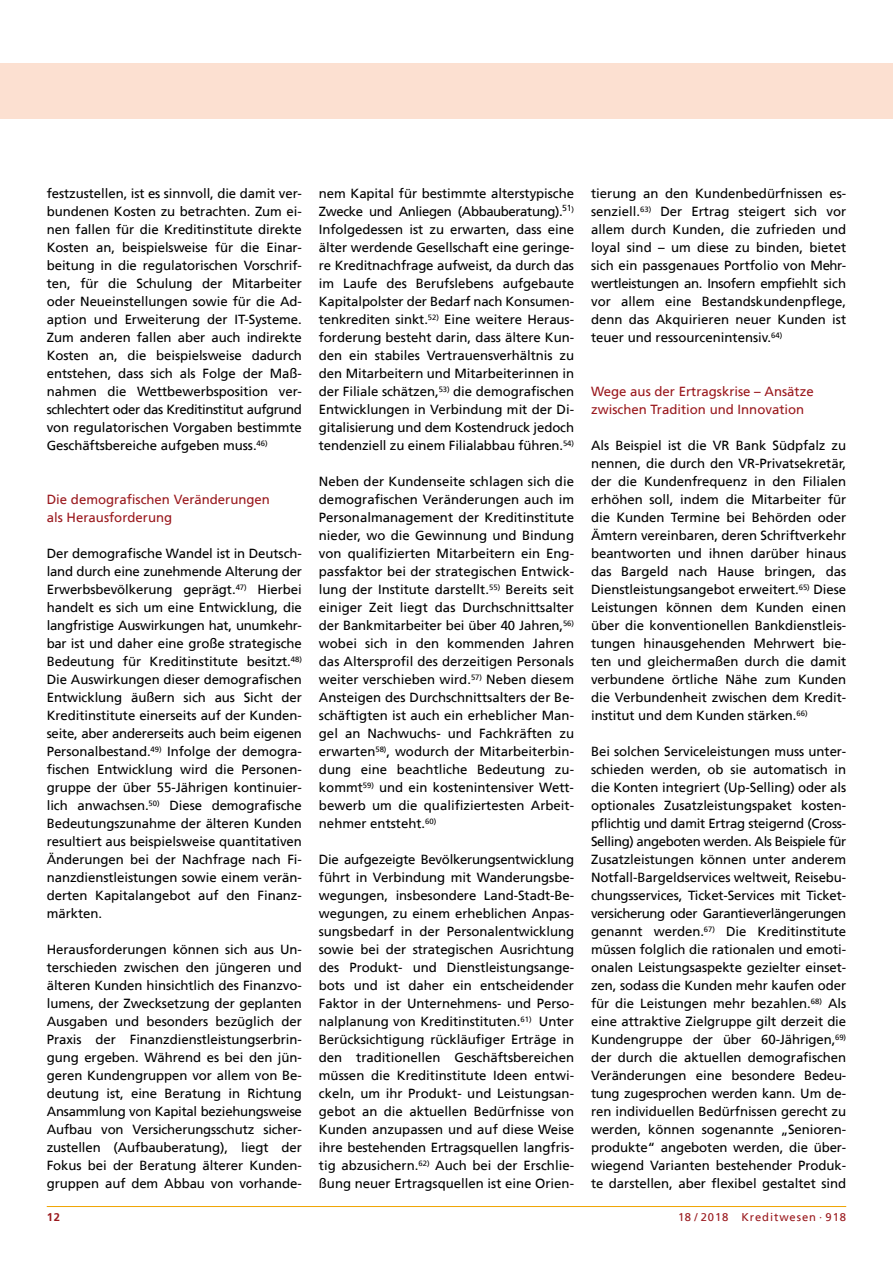
<style>
.page{position:relative;width:893px;height:1263px;background:#fff}
.page>*{position:absolute;margin:0;border:0;box-sizing:border-box;transform-origin:0 0}
.t1{font:13.2px/18px "Frutiger";letter-spacing:-.005em;color:#000;text-align:justify}
.t2{font:13.2px/18px "Frutiger";color:#9a191e}
.t3{font:11.25px "Frutiger";letter-spacing:.08em;color:#9a191e}
.t4{font:700 11.25px "Frutiger";color:#9a191e}
</style>
<div class="page">
<hr style="left:47px;top:1206px;width:799px;height:1px;background:#f0a400">
<div style="left:0;top:64px;width:893px;height:55px;background:#fce0d1"></div>
<p class="t1" style="left:47px;top:185px;width:257px">festzustellen, ist es sinnvoll, die damit ver&shy;bundenen Kosten zu betrachten. Zum ei&shy;nen fallen für die Kreditinstitute direkte Kosten an, beispielsweise für die Einar&shy;beitung in die regulatorischen Vorschrif&shy;ten, für die Schulung der Mitarbeiter oder Neueinstellungen sowie für die Ad&shy;aption und Erweiterung der IT-Systeme.<br>Zum anderen fallen aber auch indirekte Kosten an, die beispielsweise dadurch entstehen, dass sich als Folge der Maß&shy;nahmen die Wettbewerbsposition ver&shy;schlechtert oder das Kreditinstitut aufgrund von regulatorischen Vorgaben bestimmte Geschäftsbereiche aufgeben muss.<sup>46)</sup></p>
<p class="t2" style="left:47px;top:491px;width:225px">Die demografischen Veränderungen als Herausforderung</p>
<p class="t1" style="left:47px;top:545px;width:257px">Der demografische Wandel ist in Deutsch&shy;land durch eine zunehmende Alterung der Erwerbsbevölkerung geprägt.<sup>47)</sup> Hierbei handelt es sich um eine Entwicklung, die langfristige Auswirkungen hat, unumkehr&shy;bar ist und daher eine große strategische Bedeutung für Kreditinstitute besitzt.<sup>48)<br></sup>Die Auswirkungen dieser demografischen Entwicklung äußern sich aus Sicht der Kreditinstitute einerseits auf der Kunden&shy;seite, aber andererseits auch beim eigenen Personalbestand.<sup>49)</sup> Infolge der demogra&shy;fischen Entwicklung wird die Personen&shy;gruppe der über 55-Jährigen kontinuier&shy;lich anwachsen.<sup>50)</sup> Diese demografische Bedeutungszunahme der älteren Kunden resultiert aus beispielsweise quantitativen Änderungen bei der Nachfrage nach Fi&shy;nanzdienstleistungen sowie einem verän&shy;derten Kapitalangebot auf den Finanz&shy;märkten.</p>
<p class="t1" style="left:47px;top:941px;width:257px">Herausforderungen können sich aus Un&shy;terschieden zwischen den jüngeren und älteren Kunden hinsichtlich des Finanzvo&shy;lumens, der Zwecksetzung der geplanten Ausgaben und besonders bezüglich der Praxis der Finanzdienstleistungserbrin&shy;gung ergeben. Während es bei den jün&shy;geren Kundengruppen vor allem von Be&shy;deutung ist, eine Beratung in Richtung Ansammlung von Kapital beziehungsweise Aufbau von Versicherungsschutz sicher&shy;zustellen (Aufbauberatung), liegt der Fokus bei der Beratung älterer Kunden&shy;gruppen auf dem Abbau von vorhande-</p>
<p class="t1" style="left:319px;top:185px;width:257px">nem Kapital für bestimmte alterstypische Zwecke und Anliegen (Abbauberatung).<sup>51</sup><sup>)<br></sup>Infolgedessen ist zu erwarten, dass eine älter werdende Gesellschaft eine geringe&shy;re Kreditnachfrage aufweist, da durch das im Laufe des Berufslebens aufgebaute Kapitalpolster der Bedarf nach Konsumen&shy;tenkrediten sinkt.<sup>52)</sup> Eine weitere Heraus&shy;forderung besteht darin, dass ältere Kun&shy;den ein stabiles Vertrauensverhältnis zu den Mitarbeitern und Mitarbeiterinnen in der Filiale schätzen,<sup>53)</sup> die demografischen Entwicklungen in Verbindung mit der Di&shy;gitalisierung und dem Kostendruck jedoch tendenziell zu einem Filialabbau führen.<sup>54)</sup></p>
<p class="t1" style="left:319px;top:473px;width:257px">Neben der Kundenseite schlagen sich die demografischen Veränderungen auch im Personalmanagement der Kreditinstitute nieder, wo die Gewinnung und Bindung von qualifizierten Mitarbeitern ein Eng&shy;passfaktor bei der strategischen Entwick&shy;lung der Institute darstellt.<sup>55)</sup> Bereits seit einiger Zeit liegt das Durchschnittsalter der Bankmitarbeiter bei über 40 Jahren,<sup>56) </sup>wobei sich in den kommenden Jahren das Altersprofil des derzeitigen Personals weiter verschieben wird.<sup>57)</sup> Neben diesem Ansteigen des Durchschnittsalters der Be&shy;schäftigten ist auch ein erheblicher Man&shy;gel an Nachwuchs- und Fachkräften zu erwarten<sup>58)</sup>, wodurch der Mitarbeiterbin&shy;dung eine beachtliche Bedeutung zu&shy;kommt<sup>59)</sup> und ein kostenintensiver Wett&shy;bewerb um die qualifiziertesten Arbeit&shy;nehmer entsteht.<sup>60)</sup></p>
<p class="t1" style="left:319px;top:851px;width:257px">Die aufgezeigte Bevölkerungsentwicklung führt in Verbindung mit Wanderungsbe&shy;wegungen, insbesondere Land-Stadt-Be&shy;wegungen, zu einem erheblichen Anpas&shy;sungsbedarf in der Personalentwicklung sowie bei der strategischen Ausrichtung des Produkt- und Dienstleistungsange&shy;bots und ist daher ein entscheidender Faktor in der Unternehmens- und Perso&shy;nalplanung von Kreditinstituten.<sup>61)</sup> Unter Berücksichtigung rückläufiger Erträge in den traditionellen Geschäftsbereichen müssen die Kreditinstitute Ideen entwi&shy;ckeln, um ihr Produkt- und Leistungsan&shy;gebot an die aktuellen Bedürfnisse von Kunden anzupassen und auf diese Weise ihre bestehenden Ertragsquellen langfris&shy;tig abzusichern.<sup>62)</sup> Auch bei der Erschlie&shy;ßung neuer Ertragsquellen ist eine Orien-</p>
<p class="t1" style="left:591px;top:185px;width:257px">tierung an den Kundenbedürfnissen es&shy;senziell.<sup>63)</sup> Der Ertrag steigert sich vor allem durch Kunden, die zufrieden und loyal sind – um diese zu binden, bietet sich ein passgenaues Portfolio von Mehr&shy;wertleistungen an. Insofern empfiehlt sich vor allem eine Bestandskundenpflege, denn das Akquirieren neuer Kunden ist teuer und ressourcenintensiv.<sup>64)</sup></p>
<p class="t2" style="left:591px;top:383px;width:224px">Wege aus der Ertragskrise – Ansätze zwischen Tradition und Innovation</p>
<p class="t1" style="left:591px;top:437px;width:257px">Als Beispiel ist die VR Bank Südpfalz zu nennen, die durch den VR-Privatsekretär, der die Kundenfrequenz in den Filialen erhöhen soll, indem die Mitarbeiter für die Kunden Termine bei Behörden oder Ämtern vereinbaren, deren Schriftverkehr beantworten und ihnen darüber hinaus das Bargeld nach Hause bringen, das Dienstleistungsangebot erweitert.<sup>65)</sup> Diese Leistungen können dem Kunden einen über die konventionellen Bankdienstleis&shy;tungen hinausgehenden Mehrwert bie&shy;ten und gleichermaßen durch die damit verbundene örtliche Nähe zum Kunden die Verbundenheit zwischen dem Kredit&shy;institut und dem Kunden stärken.<sup>66)</sup></p>
<p class="t1" style="left:591px;top:743px;width:257px">Bei solchen Serviceleistungen muss unter&shy;schieden werden, ob sie automatisch in die Konten integriert (Up-Selling) oder als optionales Zusatzleistungspaket kosten&shy;pflichtig und damit Ertrag steigernd (Cross-Selling) angeboten werden. Als Beispiele für Zusatzleistungen können unter anderem Notfall-Bargeldservices weltweit, Reisebu&shy;chungsservices, Ticket-Services mit Ticket&shy;versicherung oder Garantieverlängerungen genannt werden.<sup>67)</sup> Die Kreditinstitute müssen folglich die rationalen und emoti&shy;onalen Leistungsaspekte gezielter einset&shy;zen, sodass die Kunden mehr kaufen oder für die Leistungen mehr bezahlen.<sup>68)</sup> Als eine attraktive Zielgruppe gilt derzeit die Kundengruppe der über 60-Jährigen,<sup>69) </sup>der durch die aktuellen demografischen Veränderungen eine besondere Bedeu&shy;tung zugesprochen werden kann. Um de&shy;ren individuellen Bedürfnissen gerecht zu werden, können sogenannte „Senioren&shy;produkte“ angeboten werden, die über&shy;wiegend Varianten bestehender Produk&shy;te darstellen, aber flexibel gestaltet sind</p>
<p class="t4" style="left:47px;top:1211px;width:15px">12</p>
<p class="t3" style="left:678px;top:1211px;width:170px">18 / 2018 Kreditwesen · 918</p>
</div>
